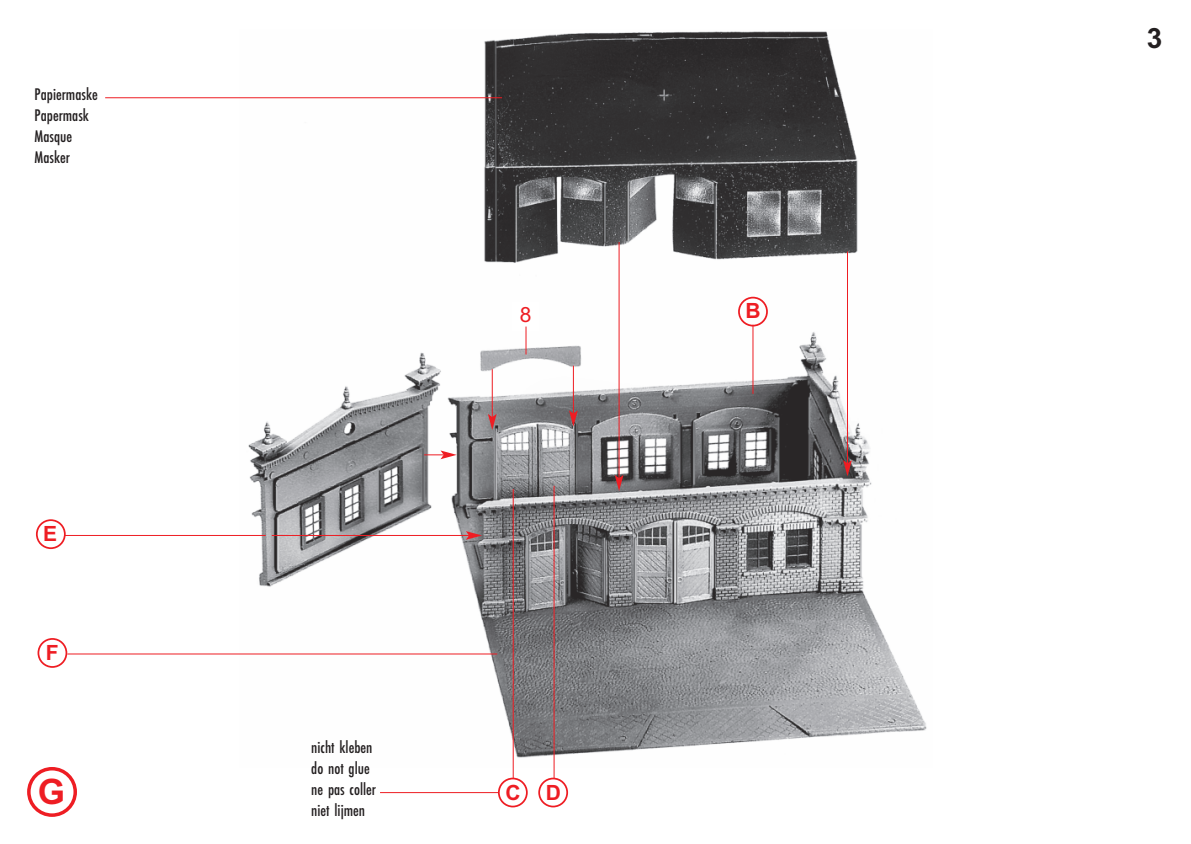
<style>
.page{position:relative;width:1191px;height:844px;background:#fff}
.page>*{position:absolute;margin:0;border:0;box-sizing:border-box;transform-origin:0 0}
.t1{font:700 35px "Arial";color:#ee1d23}
.t2{font:700 28px "Arial";color:#231f20}
.t3{font:700 21px "Arial";color:#ee1d23}
.t4{font:21px "Arial";color:#ee1d23}
.t5{font:17.5px/21px "Futura EF Medium Con";color:#231f20}
</style>
<div class="page">
<img style="left:240px;top:31px;width:687px;height:736px">
<svg style="left:27px;top:767px;width:50px;height:49px"></svg>
<div style="left:512px;top:302px;width:27px;height:28px;background:#fff"></div>
<svg style="left:525px;top:326px;width:1px;height:28px"></svg>
<hr style="left:752px;top:325px;width:1px;height:69px;background:#ee1d23">
<hr style="left:513px;top:489px;width:1px;height:289px;background:#ee1d23">
<hr style="left:553px;top:485px;width:1px;height:293px;background:#ee1d23">
<svg style="left:424px;top:450px;width:33px;height:9px"></svg>
<hr style="left:272px;top:535px;width:197px;height:1px;background:#ee1d23">
<svg style="left:466px;top:531px;width:16px;height:8px"></svg>
<hr style="left:64px;top:535px;width:202px;height:1px;background:#ee1d23">
<hr style="left:67px;top:653px;width:430px;height:1px;background:#ee1d23">
<hr style="left:380px;top:792px;width:118px;height:1px;background:#ee1d23">
<hr style="left:105px;top:97px;width:397px;height:1px;background:#ee1d23">
<hr style="left:492px;top:369px;width:1px;height:48px;background:#ee1d23">
<svg style="left:488px;top:414px;width:8px;height:16px"></svg>
<hr style="left:573px;top:365px;width:1px;height:48px;background:#ee1d23">
<svg style="left:569px;top:410px;width:9px;height:16px"></svg>
<hr style="left:847px;top:251px;width:1px;height:212px;background:#ee1d23">
<svg style="left:843px;top:460px;width:9px;height:16px"></svg>
<hr style="left:618px;top:242px;width:1px;height:236px;background:#ee1d23">
<svg style="left:614px;top:475px;width:9px;height:16px"></svg>
<svg style="left:738px;top:296px;width:30px;height:30px"></svg>
<svg style="left:498px;top:777px;width:30px;height:30px"></svg>
<svg style="left:538px;top:777px;width:30px;height:30px"></svg>
<svg style="left:36px;top:519px;width:30px;height:30px"></svg>
<svg style="left:38px;top:638px;width:29px;height:29px"></svg>
<p class="t5" style="left:35px;top:85px;width:65px">Papiermaske<br>Papermask<br>Masque<br>Masker</p>
<p class="t3" style="left:43px;top:521px;width:16px">E</p>
<p class="t3" style="left:46px;top:640px;width:14px">F</p>
<h1 class="t1" style="left:38px;top:771px;width:29px">G</h1>
<p class="t4" style="left:520px;top:302px;width:13px">8</p>
<p class="t3" style="left:745px;top:299px;width:17px">B</p>
<p class="t5" style="left:311px;top:738px;width:66px">nicht kleben do not glue ne pas coller niet lijmen</p>
<p class="t3" style="left:505px;top:779px;width:57px">C D</p>
<h2 class="t2" style="left:1146px;top:22px;width:17px">3</h2>
</div>
